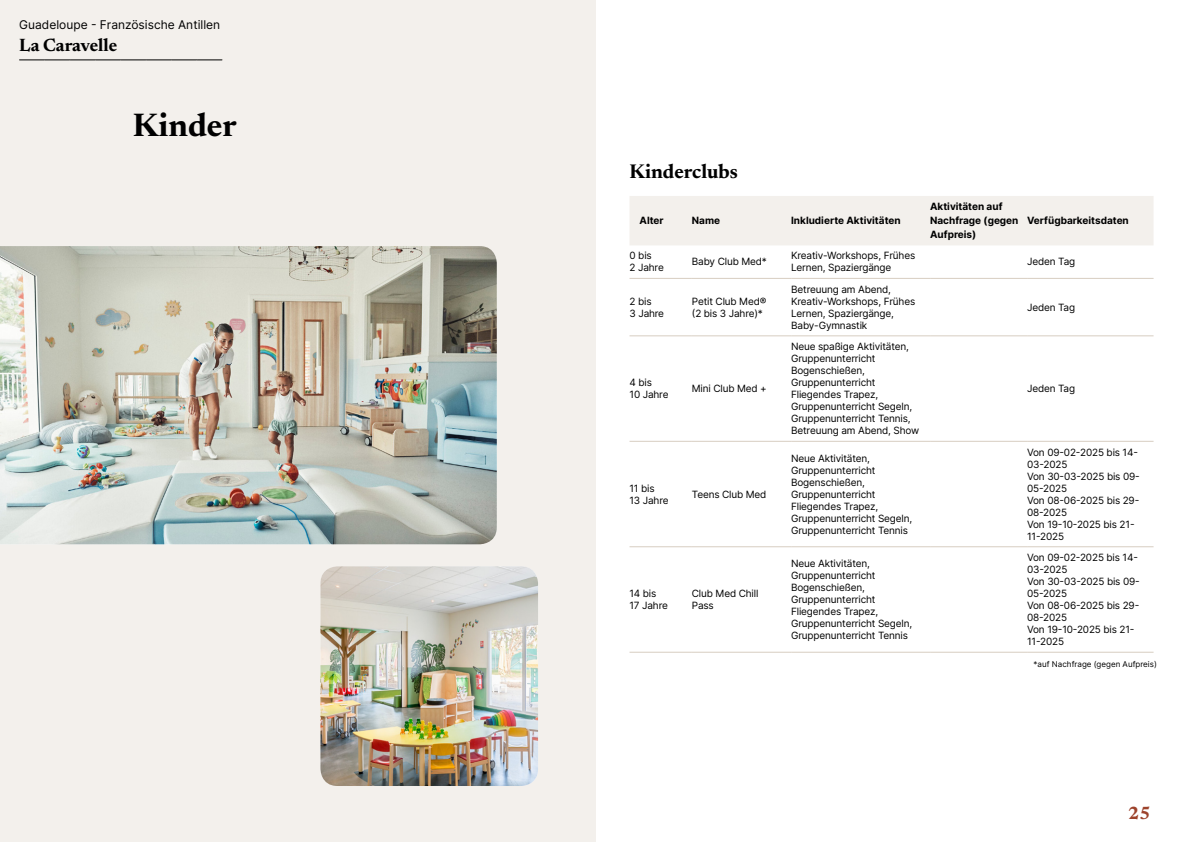
<style>
.page{position:relative;width:1191px;height:842px;background:#fff}
.page>*{position:absolute;margin:0;border:0;box-sizing:border-box;transform-origin:0 0}
.t1{font:700 33px "Newsreader 24 pt";color:#000}
.t2{font:700 20px "Newsreader 24 pt";color:#000}
.t3{font:700 18px "Newsreader 24 pt";color:#000}
.t4{font:700 18px "Newsreader 24 pt";color:#9d432c}
.t5{font:12px "Inter";color:#000}
.t6{font:10px/12px "Inter";letter-spacing:-.015em;color:#000}
.t7{font:700 10px/14px "Inter";color:#000}
.t8{font:8px "Inter";color:#000}
</style>
<div class="page">
<div style="left:0;top:0;width:595px;height:842px;background:#f3f0ec"></div>
<img style="left:0;top:246px;width:497px;height:298px">
<img style="left:320px;top:566px;width:218px;height:220px">
<svg style="left:20px;top:60px;width:202px;height:1px"></svg>
<div style="left:630px;top:196px;width:523px;height:49px;background:#f3f0ec"></div>
<hr style="left:629px;top:278px;width:63px;height:1px;background:#d7cdc1">
<hr style="left:692px;top:278px;width:99px;height:1px;background:#d7cdc1">
<hr style="left:791px;top:278px;width:139px;height:1px;background:#d7cdc1">
<hr style="left:930px;top:278px;width:97px;height:1px;background:#d7cdc1">
<hr style="left:1027px;top:278px;width:126px;height:1px;background:#d7cdc1">
<hr style="left:629px;top:335px;width:63px;height:1px;background:#d7cdc1">
<hr style="left:692px;top:335px;width:99px;height:1px;background:#d7cdc1">
<hr style="left:791px;top:335px;width:139px;height:1px;background:#d7cdc1">
<hr style="left:930px;top:335px;width:97px;height:1px;background:#d7cdc1">
<hr style="left:1027px;top:335px;width:126px;height:1px;background:#d7cdc1">
<hr style="left:629px;top:441px;width:63px;height:1px;background:#d7cdc1">
<hr style="left:692px;top:441px;width:99px;height:1px;background:#d7cdc1">
<hr style="left:791px;top:441px;width:139px;height:1px;background:#d7cdc1">
<hr style="left:930px;top:441px;width:97px;height:1px;background:#d7cdc1">
<hr style="left:1027px;top:441px;width:126px;height:1px;background:#d7cdc1">
<hr style="left:629px;top:546px;width:63px;height:1px;background:#d7cdc1">
<hr style="left:692px;top:546px;width:99px;height:1px;background:#d7cdc1">
<hr style="left:791px;top:546px;width:139px;height:1px;background:#d7cdc1">
<hr style="left:930px;top:546px;width:97px;height:1px;background:#d7cdc1">
<hr style="left:1027px;top:546px;width:126px;height:1px;background:#d7cdc1">
<hr style="left:629px;top:652px;width:63px;height:1px;background:#d7cdc1">
<hr style="left:692px;top:652px;width:99px;height:1px;background:#d7cdc1">
<hr style="left:791px;top:652px;width:139px;height:1px;background:#d7cdc1">
<hr style="left:930px;top:652px;width:97px;height:1px;background:#d7cdc1">
<hr style="left:1027px;top:652px;width:126px;height:1px;background:#d7cdc1">
<p class="t5" style="left:19px;top:15px;width:202px">Guadeloupe - Französische Antillen</p>
<h3 class="t3" style="left:19px;top:32px;width:100px">La Caravelle</h3>
<h1 class="t1" style="left:133px;top:101px;width:105px">Kinder</h1>
<h2 class="t2" style="left:629px;top:157px;width:110px">Kinderclubs</h2>
<p class="t7" style="left:639px;top:213px;width:26px">Alter</p>
<p class="t7" style="left:692px;top:213px;width:30px">Name</p>
<p class="t7" style="left:791px;top:213px;width:111px">Inkludierte Aktivitäten</p>
<p class="t7" style="left:930px;top:199px;width:90px">Aktivitäten auf<br>Nachfrage (gegen<br>Aufpreis)</p>
<p class="t7" style="left:1027px;top:213px;width:103px">Verfügbarkeitsdaten</p>
<p class="t6" style="left:629px;top:249px;width:36px">0 bis<br>2 Jahre</p>
<p class="t6" style="left:692px;top:255px;width:76px">Baby Club Med*</p>
<p class="t6" style="left:791px;top:249px;width:126px">Kreativ-Workshops, Frühes<br>Lernen, Spaziergänge</p>
<p class="t6" style="left:1027px;top:255px;width:50px">Jeden Tag</p>
<p class="t6" style="left:629px;top:295px;width:36px">2 bis<br>3 Jahre</p>
<p class="t6" style="left:692px;top:295px;width:76px">Petit Club Med® (2 bis 3 Jahre)*</p>
<p class="t6" style="left:791px;top:283px;width:126px">Betreuung am Abend,<br>Kreativ-Workshops, Frühes<br>Lernen, Spaziergänge,<br>Baby-Gymnastik</p>
<p class="t6" style="left:1027px;top:301px;width:50px">Jeden Tag</p>
<p class="t6" style="left:629px;top:376px;width:41px">4 bis<br>10 Jahre</p>
<p class="t6" style="left:692px;top:382px;width:76px">Mini Club Med +</p>
<p class="t6" style="left:629px;top:482px;width:41px">11 bis<br>13 Jahre</p>
<p class="t6" style="left:692px;top:488px;width:76px">Teens Club Med</p>
<p class="t6" style="left:629px;top:587px;width:40px">14 bis<br>17 Jahre</p>
<p class="t6" style="left:692px;top:587px;width:68px">Club Med Chill<br>Pass</p>
<p class="t6" style="left:791px;top:340px;width:130px">Neue spaßige Aktivitäten,<br>Gruppenunterricht<br>Bogenschießen,<br>Gruppenunterricht<br>Fliegendes Trapez,<br>Gruppenunterricht Segeln,<br>Gruppenunterricht Tennis,<br>Betreuung am Abend, Show</p>
<p class="t6" style="left:1027px;top:382px;width:50px">Jeden Tag</p>
<p class="t6" style="left:791px;top:452px;width:123px">Neue Aktivitäten,<br>Gruppenunterricht<br>Bogenschießen,<br>Gruppenunterricht<br>Fliegendes Trapez,<br>Gruppenunterricht Segeln,<br>Gruppenunterricht Tennis</p>
<p class="t6" style="left:1027px;top:446px;width:114px">Von 09-02-2025 bis 14-<br>03-2025<br>Von 30-03-2025 bis 09-<br>05-2025<br>Von 08-06-2025 bis 29-<br>08-2025<br>Von 19-10-2025 bis 21-<br>11-2025</p>
<p class="t6" style="left:791px;top:557px;width:123px">Neue Aktivitäten,<br>Gruppenunterricht<br>Bogenschießen,<br>Gruppenunterricht<br>Fliegendes Trapez,<br>Gruppenunterricht Segeln,<br>Gruppenunterricht Tennis</p>
<p class="t6" style="left:1027px;top:551px;width:114px">Von 09-02-2025 bis 14-<br>03-2025<br>Von 30-03-2025 bis 09-<br>05-2025<br>Von 08-06-2025 bis 29-<br>08-2025<br>Von 19-10-2025 bis 21-<br>11-2025</p>
<p class="t8" style="left:1033px;top:658px;width:125px">*auf Nachfrage (gegen Aufpreis)</p>
<h3 class="t4" style="left:1128px;top:800px;width:24px">25</h3>
</div>
